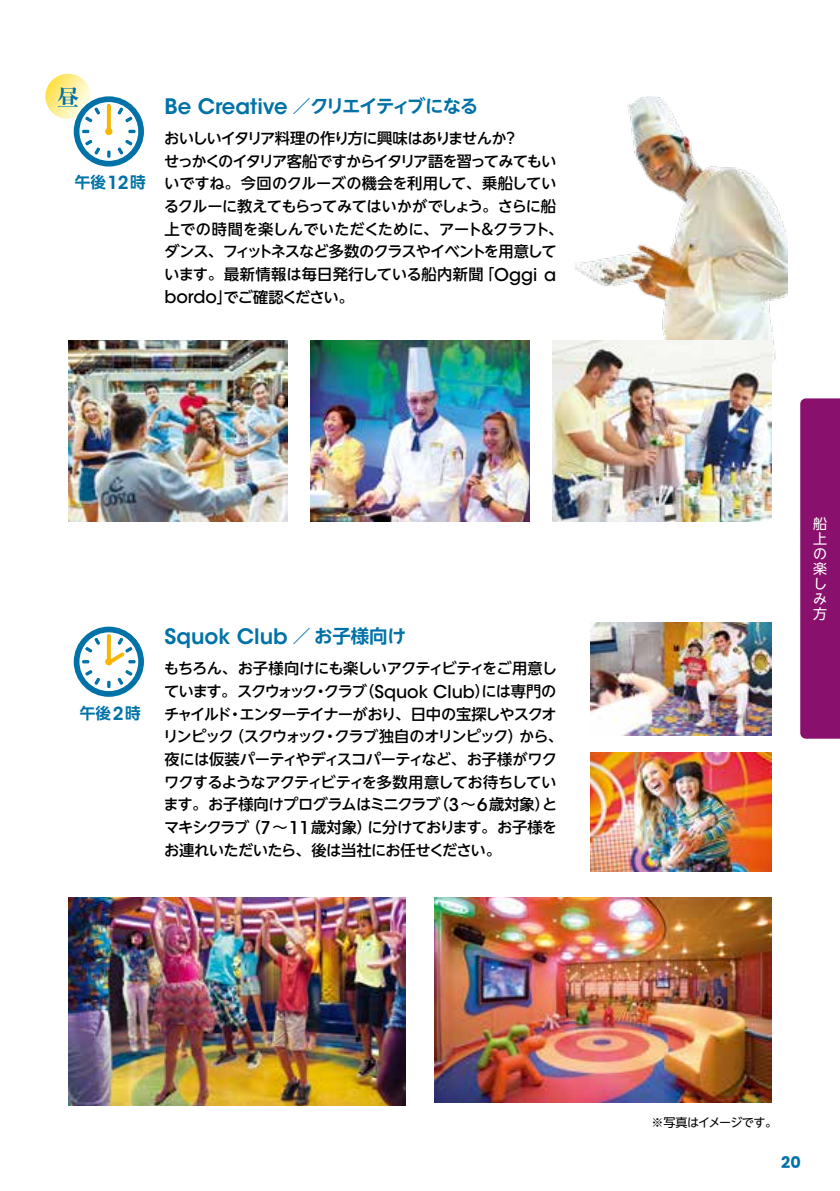
<style>
.page{position:relative;width:840px;height:1191px;background:#fff}
.page>*{position:absolute;margin:0;border:0;box-sizing:border-box;transform-origin:0 0}
.t1{font:700 expanded 22.6px "Ryumin Pro";color:#0072a7}
.t2{font:600 21.2px "ITC Avant Garde Std";color:#0072a7}
.t3{font:700 18.4px "UD Shin Go NT Pro De";letter-spacing:-.09em;color:#0072a7}
.t4{font:700 16px "Poppins";color:#0072a7}
.t5{font:700 15.6px "UD Shin Go NT Pro De";color:#0072a7}
.t6{font:500 15.2px/22.6px "UD Shin Go NT Pro";letter-spacing:-.055em;color:#000}
.t7{font:14px/15px "UD Shin Go NT Pro";color:#fff;text-align:justify}
.t8{font:12px "UD Shin Go NT Pro";letter-spacing:-.06em;color:#000}
.s1{font-family:"ITC Avant Garde Std";font-weight:600;font-size:18px}
.s2{font-family:"ITC Avant Garde Std";font-weight:600;font-size:21.2px}
.s3{font-family:"ITC Avant Garde Std";font-size:17.6px}
.s4{font-family:"UD Shin Go NT Pro De";font-weight:700;font-size:18.4px}
</style>
<div class="page">
<svg style="left:45px;top:74px;width:46px;height:45px;background:#feef9d"></svg>
<div style="left:74px;top:96px;width:70px;height:70px;background:#0072a7;border-radius:50%"></div>
<svg style="left:79px;top:102px;width:59px;height:59px"></svg>
<svg style="left:82px;top:104px;width:53px;height:54px"></svg>
<img style="left:574px;top:96px;width:212px;height:267px">
<svg style="left:74px;top:626px;width:70px;height:71px"></svg>
<svg style="left:79px;top:632px;width:59px;height:59px"></svg>
<svg style="left:82px;top:634px;width:53px;height:54px"></svg>
<svg style="left:800px;top:398px;width:39px;height:340px;background:#8c1570"></svg>
<img style="left:590px;top:622px;width:181px;height:114px">
<img style="left:68px;top:340px;width:219px;height:182px">
<img style="left:310px;top:340px;width:219px;height:182px">
<img style="left:552px;top:340px;width:219px;height:182px">
<img style="left:68px;top:897px;width:337px;height:209px">
<img style="left:434px;top:897px;width:337px;height:205px">
<img style="left:590px;top:753px;width:181px;height:119px">
<h1 class="t1" style="left:57px;top:79px;width:24px">昼</h1>
<p class="t5" style="left:75px;top:170px;width:72px">午後<span class="s1">12</span>時</p>
<p class="t3" style="left:164px;top:91px;width:315px"><span class="s2">Be Creative</span> ／クリエイティブになる</p>
<p class="t6" style="left:164px;top:126px;width:401px">おいしいイタリア料理の作り方に興味はありませんか？<br>せっかくのイタリア客船ですからイタリア語を習ってみてもいいですね。今回のクルーズの機会を利用して、乗船しているクルーに教えてもらってみてはいかがでしょう。さらに船上での時間を楽しんでいただくために、アート＆クラフト、ダンス、フィットネスなど多数のクラスやイベントを用意しています。最新情報は毎日発行している船内新聞「<span class="s3">Oggi a bordo</span>」でご確認ください。</p>
<p class="t5" style="left:80px;top:700px;width:62px">午後<span class="s1">2</span>時</p>
<h2 class="t2" style="left:164px;top:622px;width:242px">Squok Club <span class="s4">／お子様向け</span></h2>
<p class="t6" style="left:163px;top:656px;width:401px">もちろん、お子様向けにも楽しいアクティビティをご用意しています。スクウォック・クラブ（<span class="s3">Squok Club</span>）には専門のチャイルド・エンターテイナーがおり、日中の宝探しやスクオリンピック（スクウォック・クラブ独自のオリンピック）から、夜には仮装パーティやディスコパーティなど、お子様がワクワクするようなアクティビティを多数用意してお待ちしています。お子様向けプログラムはミニクラブ（<span class="s3">3</span>～<span class="s3">6</span>歳対象）とマキシクラブ（<span class="s3">7</span>～<span class="s3">11</span>歳対象）に分けております。お子様をお連れいただいたら、後は当社にお任せください。</p>
<p class="t7" style="left:812px;top:516px;width:15px">船上の楽しみ方</p>
<p class="t8" style="left:651px;top:1112px;width:127px">※写真はイメージです。</p>
<p class="t4" style="left:780px;top:1153px;width:21px">20</p>
</div>
